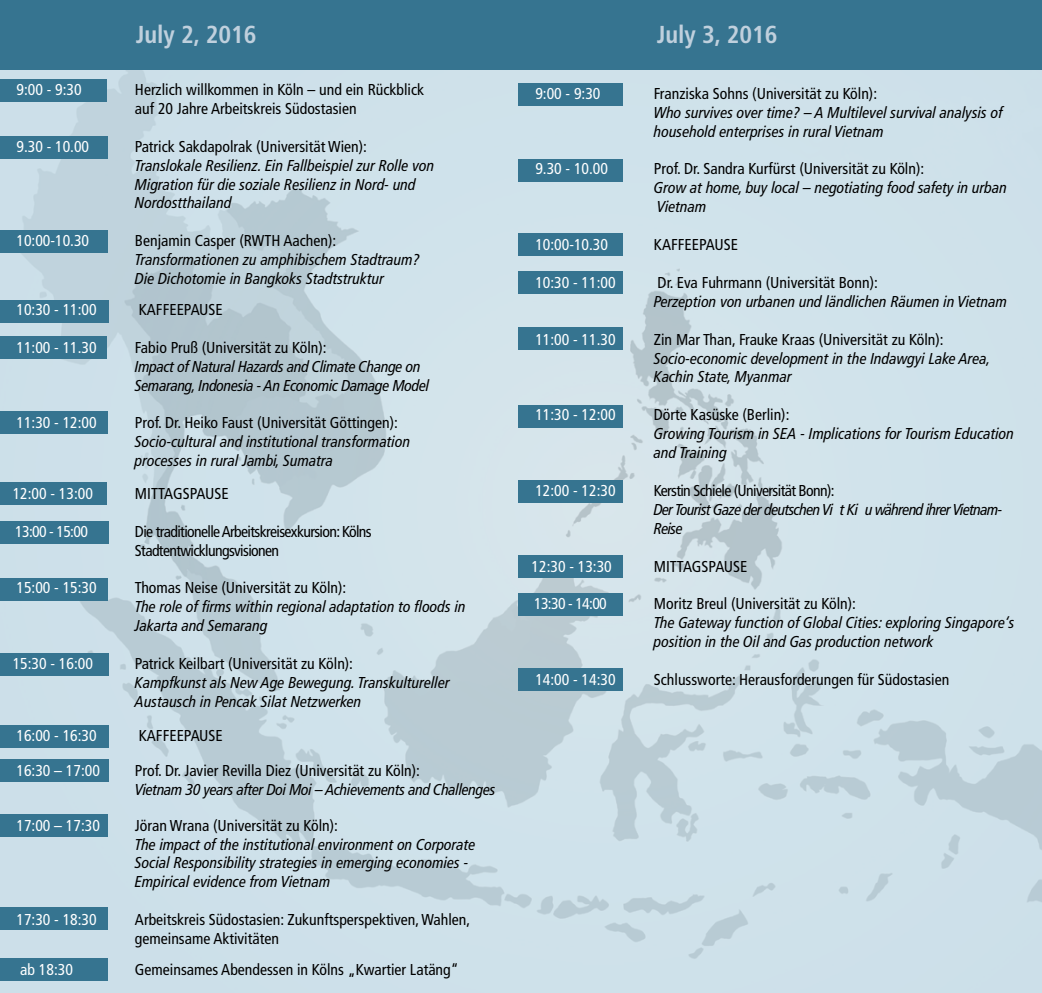
<style>
.page{position:relative;width:1042px;height:993px;background:#fff}
.page>*{position:absolute;margin:0;border:0;box-sizing:border-box;transform-origin:0 0}
.t1{font:700 condensed 24.5px "Frutiger LT Com";color:#c0d0dd}
.t2{font:italic condensed 15.75px/18.9px "Frutiger LT Pro";color:#000}
.t3{font:condensed 15.75px/18.9px "Frutiger LT Pro";color:#000}
.t4{font:condensed 15.75px "Frutiger LT Pro";color:#fff}
.t5{font:italic condensed 15.75px/18.9px "Frutiger LT Pro";letter-spacing:-.02em;color:#000}
.t6{font:condensed 15.75px/18.9px "Frutiger LT Pro";letter-spacing:-.04em;color:#000}
.t7{font:italic condensed 15.75px/18.9px "Frutiger LT Pro";letter-spacing:-.04em;color:#000}
</style>
<div class="page">
<img style="left:0;top:70px;width:1042px;height:922px">
<div style="left:0;top:653px;width:108px;height:22px;background:#367490"></div>
<div style="left:518px;top:480px;width:105px;height:22px;background:#367490"></div>
<div style="left:518px;top:405px;width:105px;height:22px;background:#367490"></div>
<div style="left:518px;top:327px;width:105px;height:23px;background:#367490"></div>
<div style="left:518px;top:271px;width:105px;height:23px;background:#367490"></div>
<div style="left:518px;top:234px;width:105px;height:22px;background:#367490"></div>
<div style="left:518px;top:159px;width:105px;height:22px;background:#367490"></div>
<div style="left:518px;top:83px;width:105px;height:22px;background:#367490"></div>
<div style="left:0;top:521px;width:108px;height:22px;background:#367490"></div>
<div style="left:0;top:482px;width:107px;height:23px;background:#367490"></div>
<div style="left:0;top:337px;width:107px;height:22px;background:#367490"></div>
<div style="left:0;top:578px;width:108px;height:22px;background:#367490"></div>
<div style="left:0;top:300px;width:108px;height:22px;background:#367490"></div>
<div style="left:0;top:136px;width:108px;height:23px;background:#367490"></div>
<div style="left:0;top:230px;width:107px;height:22px;background:#367490"></div>
<div style="left:0;top:79px;width:106px;height:23px;background:#367490"></div>
<div style="left:0;top:411px;width:107px;height:23px;background:#367490"></div>
<div style="left:0;top:724px;width:108px;height:23px;background:#367490"></div>
<div style="left:0;top:759px;width:108px;height:22px;background:#367490"></div>
<div style="left:0;top:814px;width:108px;height:22px;background:#367490"></div>
<div style="left:0;top:907px;width:108px;height:22px;background:#367490"></div>
<div style="left:0;top:957px;width:108px;height:23px;background:#367490"></div>
<div style="left:518px;top:668px;width:105px;height:22px;background:#367490"></div>
<div style="left:518px;top:593px;width:105px;height:23px;background:#367490"></div>
<div style="left:518px;top:555px;width:105px;height:22px;background:#367490"></div>
<div style="left:0;top:0;width:1042px;height:70px;background:#367490"></div>
<h1 class="t1" style="left:136px;top:20px;width:122px">July 2, 2016</h1>
<h1 class="t1" style="left:657px;top:20px;width:122px">July 3, 2016</h1>
<p class="t4" style="left:16px;top:80px;width:67px">9:00 - 9:30</p>
<p class="t3" style="left:135px;top:80px;width:291px">Herzlich willkommen in Köln – und ein Rückblick auf 20 Jahre Arbeitskreis Südostasien</p>
<p class="t4" style="left:16px;top:137px;width:74px">9.30 - 10.00</p>
<p class="t3" style="left:135px;top:137px;width:234px">Patrick Sakdapolrak (Universität Wien):</p>
<p class="t2" style="left:135px;top:156px;width:301px">Translokale Resilienz. Ein Fallbeispiel zur Rolle von<br>Migration für die soziale Resilienz in Nord- und<br>Nordostthailand</p>
<p class="t4" style="left:16px;top:231px;width:74px">10:00-10.30</p>
<p class="t3" style="left:135px;top:231px;width:203px">Benjamin Casper (RWTH Aachen):</p>
<p class="t2" style="left:135px;top:250px;width:286px">Transformationen zu amphibischem Stadtraum?<br>Die Dichotomie in Bangkoks Stadtstruktur</p>
<p class="t4" style="left:16px;top:300px;width:82px">10:30 - 11:00</p>
<p class="t3" style="left:139px;top:300px;width:86px">KAFFEEPAUSE</p>
<p class="t4" style="left:16px;top:338px;width:82px">11:00 - 11.30</p>
<p class="t3" style="left:135px;top:338px;width:193px">Fabio Pruß (Universität zu Köln):</p>
<p class="t5" style="left:135px;top:357px;width:296px">Impact of Natural Hazards and Climate Change on<br>Semarang, Indonesia - An Economic Damage Model</p>
<p class="t4" style="left:16px;top:413px;width:82px">11:30 - 12:00</p>
<p class="t3" style="left:135px;top:413px;width:264px">Prof. Dr. Heiko Faust (Universität Göttingen):</p>
<p class="t2" style="left:135px;top:432px;width:277px">Socio-cultural and institutional transformation processes in rural Jambi, Sumatra</p>
<p class="t4" style="left:13px;top:484px;width:82px">12:00 - 13:00</p>
<p class="t3" style="left:135px;top:484px;width:95px">MITTAGSPAUSE</p>
<p class="t4" style="left:15px;top:522px;width:74px">13:00 - 15:00</p>
<p class="t6" style="left:135px;top:521px;width:238px">Die traditionelle Arbeitskreisexkursion: Kölns<br>Stadtentwicklungsvisionen</p>
<p class="t4" style="left:16px;top:578px;width:82px">15:00 - 15:30</p>
<p class="t3" style="left:135px;top:578px;width:213px">Thomas Neise (Universität zu Köln):</p>
<p class="t2" style="left:135px;top:597px;width:332px">The role of firms within regional adaptation to floods in<br>Jakarta and Semarang</p>
<p class="t4" style="left:13px;top:654px;width:82px">15:30 - 16:00</p>
<p class="t3" style="left:135px;top:654px;width:220px">Patrick Keilbart (Universität zu Köln):</p>
<p class="t2" style="left:135px;top:673px;width:316px">Kampfkunst als New Age Bewegung. Transkultureller<br>Austausch in Pencak Silat Netzwerken</p>
<p class="t4" style="left:16px;top:726px;width:82px">16:00 - 16:30</p>
<p class="t3" style="left:139px;top:726px;width:86px">KAFFEEPAUSE</p>
<p class="t4" style="left:16px;top:760px;width:85px">16:30 – 17:00</p>
<p class="t3" style="left:135px;top:760px;width:286px">Prof. Dr. Javier Revilla Diez (Universität zu Köln):</p>
<p class="t5" style="left:135px;top:779px;width:362px">Vietnam 30 years after Doi Moi – Achievements and Challenges</p>
<p class="t4" style="left:16px;top:815px;width:85px">17:00 – 17:30</p>
<p class="t3" style="left:135px;top:815px;width:204px">Jöran Wrana (Universität zu Köln):</p>
<p class="t2" style="left:135px;top:834px;width:342px">The impact of the institutional environment on Corporate<br>Social Responsibility strategies in emerging economies -<br>Empirical evidence from Vietnam</p>
<p class="t4" style="left:16px;top:910px;width:82px">17:30 - 18:30</p>
<p class="t3" style="left:135px;top:910px;width:337px">Arbeitskreis Südostasien: Zukunftsperspektiven, Wahlen, gemeinsame Aktivitäten</p>
<p class="t4" style="left:20px;top:960px;width:54px">ab 18:30</p>
<p class="t3" style="left:135px;top:960px;width:325px">Gemeinsames Abendessen in Kölns „Kwartier Latäng“</p>
<p class="t4" style="left:535px;top:84px;width:67px">9:00 - 9:30</p>
<p class="t3" style="left:654px;top:84px;width:225px">Franziska Sohns (Universität zu Köln):</p>
<p class="t2" style="left:654px;top:103px;width:350px">Who survives over time? – A Multilevel survival analysis of household enterprises in rural Vietnam</p>
<p class="t4" style="left:535px;top:160px;width:74px">9.30 - 10.00</p>
<p class="t3" style="left:654px;top:159px;width:272px">Prof. Dr. Sandra Kurfürst (Universität zu Köln):</p>
<p class="t2" style="left:654px;top:178px;width:355px">Grow at home, buy local – negotiating food safety in urban<br>Vietnam</p>
<p class="t4" style="left:535px;top:235px;width:74px">10:00-10.30</p>
<p class="t3" style="left:654px;top:235px;width:86px">KAFFEEPAUSE</p>
<p class="t4" style="left:535px;top:273px;width:82px">10:30 - 11:00</p>
<p class="t3" style="left:657px;top:273px;width:222px">Dr. Eva Fuhrmann (Universität Bonn):</p>
<p class="t2" style="left:654px;top:292px;width:355px">Perzeption von urbanen und ländlichen Räumen in Vietnam</p>
<p class="t4" style="left:535px;top:330px;width:82px">11:00 - 11.30</p>
<p class="t3" style="left:654px;top:330px;width:291px">Zin Mar Than, Frauke Kraas (Universität zu Köln):</p>
<p class="t2" style="left:654px;top:348px;width:338px">Socio-economic development in the Indawgyi Lake Area,<br>Kachin State, Myanmar</p>
<p class="t4" style="left:535px;top:405px;width:82px">11:30 - 12:00</p>
<p class="t3" style="left:654px;top:405px;width:137px">Dörte Kasüske (Berlin):</p>
<p class="t2" style="left:654px;top:424px;width:362px">Growing Tourism in SEA - Implications for Tourism Education and Training</p>
<p class="t4" style="left:535px;top:481px;width:82px">12:00 - 12:30</p>
<p class="t6" style="left:654px;top:481px;width:182px">Kerstin Schiele (Universität Bonn):</p>
<p class="t7" style="left:654px;top:500px;width:350px">Der Tourist Gaze der deutschen Việt Ki u während ihrer Vietnam-<br>Reise</p>
<p class="t4" style="left:531px;top:556px;width:82px">12:30 - 13:30</p>
<p class="t3" style="left:654px;top:556px;width:95px">MITTAGSPAUSE</p>
<p class="t4" style="left:534px;top:594px;width:74px">13:30 - 14:00</p>
<p class="t3" style="left:654px;top:594px;width:204px">Moritz Breul (Universität zu Köln):</p>
<p class="t2" style="left:654px;top:613px;width:362px">The Gateway function of Global Cities: exploring Singapore‘s position in the Oil and Gas production network</p>
<p class="t4" style="left:535px;top:670px;width:82px">14:00 - 14:30</p>
<p class="t3" style="left:654px;top:670px;width:297px">Schlussworte: Herausforderungen für Südostasien</p>
</div>
